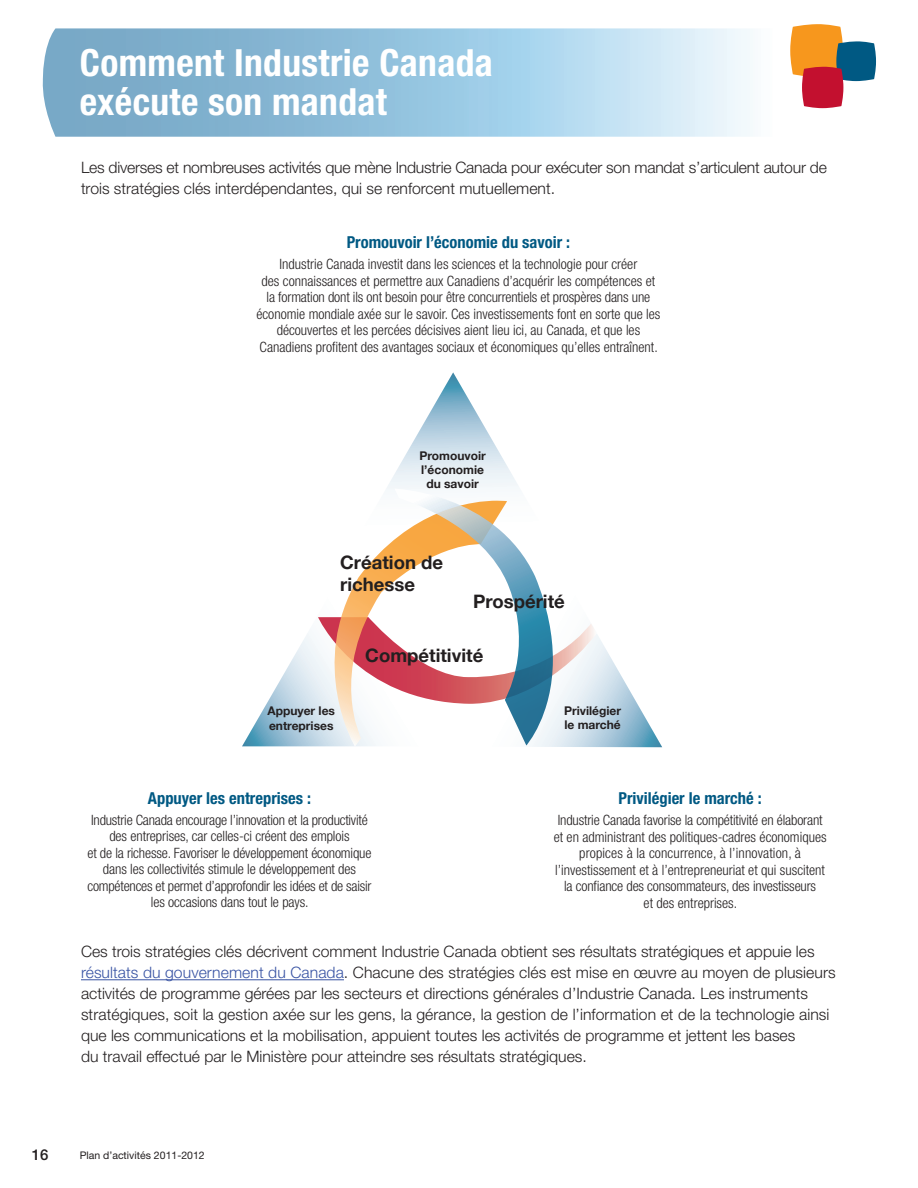
<style>
.page{position:relative;width:918px;height:1188px;background:#fff}
.page>*{position:absolute;margin:0;border:0;box-sizing:border-box;transform-origin:0 0}
.t1{font:700 condensed 37.5px/39px "Helvetica Neue LT Std";letter-spacing:.01em;color:#fff}
.t2{font:700 18.6px/22.2px "Helvetica Neue";color:#231f20}
.t3{font:700 condensed 16.5px "Helvetica Neue LT Std";color:#005983}
.t4{font:300 15.75px/21px "Helvetica Neue LT Std";color:#231f20}
.t5{font:500 15px "Helvetica Neue LT Std";color:#231f20}
.t6{font:300 condensed 14.25px/16.5px "Helvetica Neue LT Std";color:#231f20;text-align:center}
.t7{font:700 12px/14.4px "Helvetica Neue";color:#231f20}
.t8{font:10.5px "Helvetica Neue LT Std";color:#231f20}
.s1{color:#3853a3}
</style>
<div class="page">
<svg style="left:42px;top:28px;width:711px;height:109px;background:#a0c8e0"></svg>
<svg style="left:790px;top:24px;width:86px;height:84px"></svg>
<hr style="left:81px;top:979px;width:263px;height:1px;background:#3853a3">
<svg style="left:242px;top:372px;width:420px;height:375px"></svg>
<h1 class="t1" style="left:80px;top:43px;width:415px">Comment Industrie Canada exécute son mandat</h1>
<p class="t4" style="left:81px;top:157px;width:747px">Les diverses et nombreuses activités que mène Industrie Canada pour exécuter son mandat s’articulent autour de trois stratégies clés interdépendantes, qui se renforcent mutuellement.</p>
<p class="t3" style="left:347px;top:232px;width:225px">Promouvoir l’économie du savoir :</p>
<p class="t6" style="left:256px;top:256px;width:406px">Industrie Canada investit dans les sciences et la technologie pour créer<br>des connaissances et permettre aux Canadiens d’acquérir les compétences et la formation dont ils ont besoin pour être concurrentiels et prospères dans une économie mondiale axée sur le savoir. Ces investissements font en sorte que les découvertes et les percées décisives aient lieu ici, au Canada, et que les Canadiens profitent des avantages sociaux et économiques qu’elles entraînent.</p>
<p class="t7" style="left:419px;top:448px;width:68px;text-align:center">Promouvoir l’économie du savoir</p>
<h2 class="t2" style="left:340px;top:551px;width:105px">Création de richesse</h2>
<h2 class="t2" style="left:473px;top:590px;width:93px">Prospérité</h2>
<h2 class="t2" style="left:365px;top:644px;width:120px">Compétitivité</h2>
<p class="t7" style="left:268px;top:703px;width:69px">Appuyer les entreprises</p>
<p class="t7" style="left:564px;top:703px;width:59px">Privilégier le marché</p>
<p class="t3" style="left:148px;top:788px;width:165px">Appuyer les entreprises :</p>
<p class="t6" style="left:87px;top:811px;width:286px">Industrie Canada encourage l’innovation et la productivité des entreprises, car celles-ci créent des emplois<br>et de la richesse. Favoriser le développement économique dans les collectivités stimule le développement des compétences et permet d’approfondir les idées et de saisir les occasions dans tout le pays.</p>
<p class="t3" style="left:619px;top:788px;width:145px">Privilégier le marché :</p>
<p class="t6" style="left:554px;top:812px;width:274px">Industrie Canada favorise la compétitivité en élaborant et en administrant des politiques-cadres économiques propices à la concurrence, à l’innovation, à l’investissement et à l’entrepreneuriat et qui suscitent la confiance des consommateurs, des investisseurs<br>et des entreprises.</p>
<p class="t4" style="left:81px;top:941px;width:756px">Ces trois stratégies clés décrivent comment Industrie Canada obtient ses résultats stratégiques et appuie les <span class="s1">résultats du gouvernement du Canada</span>. Chacune des stratégies clés est mise en œuvre au moyen de plusieurs activités de programme gérées par les secteurs et directions générales d’Industrie Canada. Les instruments stratégiques, soit la gestion axée sur les gens, la gérance, la gestion de l’information et de la technologie ainsi que les communications et la mobilisation, appuient toutes les activités de programme et jettent les bases<br>du travail effectué par le Ministère pour atteindre ses résultats stratégiques.</p>
<p class="t5" style="left:32px;top:1146px;width:18px">16</p>
<p class="t8" style="left:80px;top:1150px;width:127px">Plan d’activités 2011-2012</p>
</div>
